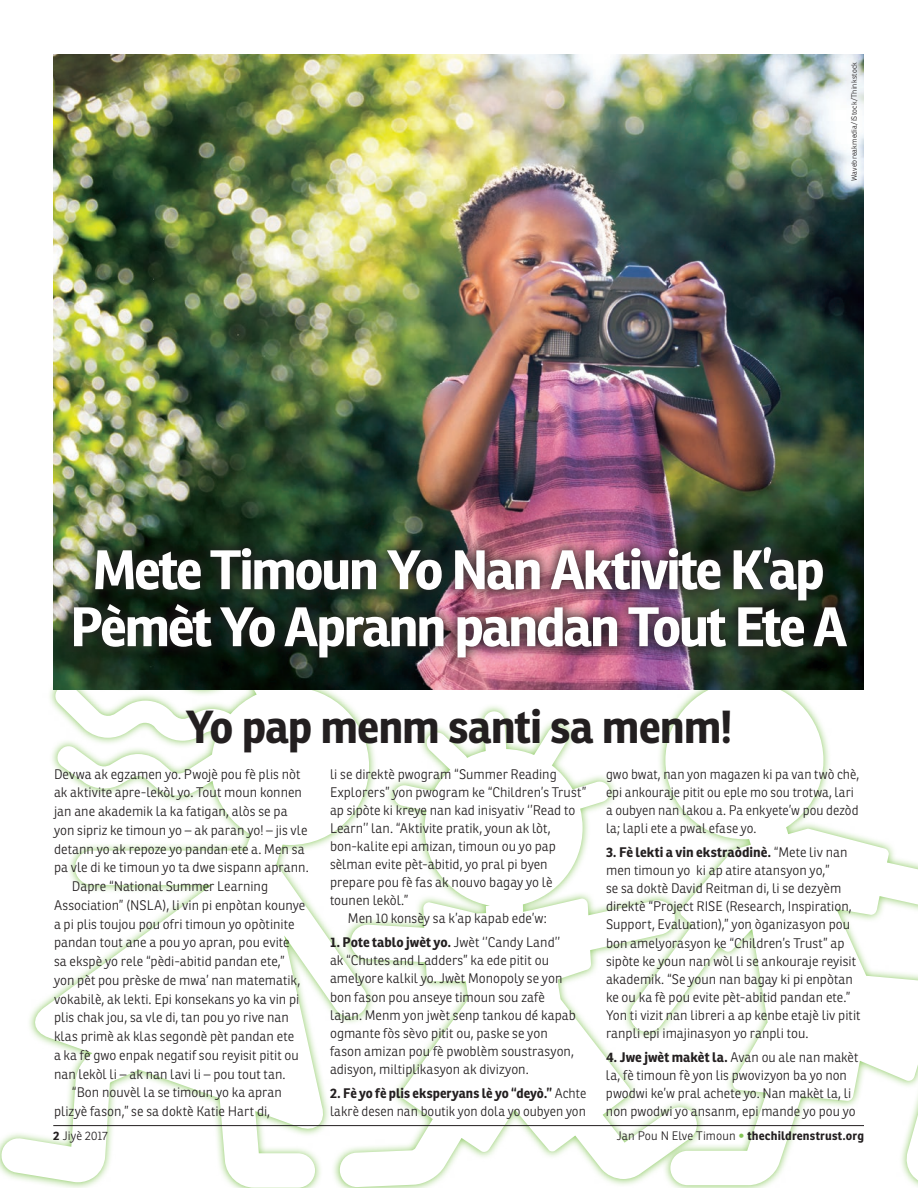
<style>
.page{position:relative;width:918px;height:1188px;background:#fff}
.page>*{position:absolute;margin:0;border:0;box-sizing:border-box;transform-origin:0 0}
.t1{font:700 54px/57px "Ronnia";letter-spacing:-.045em;color:#fff;text-align:center}
.t2{font:700 45px "Ronnia";letter-spacing:-.025em;color:#231f20}
.t3{font:300 13.5px/18.1px "Ronnia";color:#231f20}
.t4{font:700 12px "Ronnia";letter-spacing:.01em;color:#231f20}
.t5{font:300 12px "Ronnia";color:#231f20}
.t6{font:300 7.5px "Ronnia";letter-spacing:.015em;color:#231f20}
.s1{font-weight:700}
.s2{font-weight:300}
.s3{font-family:"VAG Rounded";font-weight:300;color:#83c555}
</style>
<div class="page">
<svg style="left:378px;top:711px;width:244px;height:476px"></svg>
<svg style="left:628px;top:690px;width:290px;height:498px"></svg>
<svg style="left:0;top:687px;width:370px;height:501px"></svg>
<img style="left:53px;top:54px;width:811px;height:636px">
<div style="left:61px;top:534px;width:799px;height:137px;background:#231f20;opacity:.85"></div>
<hr style="left:53px;top:1125px;width:811px;height:1px;background:#231f20">
<p class="t6" style="left:849px;top:181px;width:120px;rotate:-90deg">Wavebreakmedia/iStock/Thinkstock</p>
<h1 class="t1" style="left:70px;top:541px;width:779px">Mete Timoun Yo Nan Aktivite K’ap<br>Pèmèt Yo Aprann pandan Tout Ete A</h1>
<h2 class="t2" style="left:186px;top:698px;width:548px">Yo pap menm santi sa menm!</h2>
<p class="t3" style="left:54px;top:765px;width:248px">Devwa ak egzamen yo. Pwojè pou fè plis nòt</p>
<p class="t3" style="left:54px;top:783px;width:250px">ak aktivite apre-lekòl yo. Tout moun konnen</p>
<p class="t3" style="left:54px;top:802px;width:235px">jan ane akademik la ka fatigan, alòs se pa</p>
<p class="t3" style="left:54px;top:821px;width:255px">yon sipriz ke timoun yo – ak paran yo! – jis vle</p>
<p class="t3" style="left:54px;top:840px;width:252px">detann yo ak repoze yo pandan ete a. Men sa</p>
<p class="t3" style="left:54px;top:858px;width:256px">pa vle di ke timoun yo ta dwe sispann aprann.</p>
<p class="t3" style="left:72px;top:877px;width:198px">Dapre “National Summer Learning</p>
<p class="t3" style="left:54px;top:896px;width:253px">Association” (NSLA), li vin pi enpòtan kounye</p>
<p class="t3" style="left:54px;top:915px;width:242px">a pi plis toujou pou ofri timoun yo opòtinite</p>
<p class="t3" style="left:54px;top:933px;width:237px">pandan tout ane a pou yo apran, pou evite</p>
<p class="t3" style="left:54px;top:952px;width:232px">sa ekspè yo rele “pèdi-abitid pandan ete,”</p>
<p class="t3" style="left:54px;top:971px;width:248px">yon pèt pou prèske de mwa’ nan matematik,</p>
<p class="t3" style="left:54px;top:990px;width:247px">vokabilè, ak lekti. Epi konsekans yo ka vin pi</p>
<p class="t3" style="left:54px;top:1008px;width:237px">plis chak jou, sa vle di, tan pou yo rive nan</p>
<p class="t3" style="left:54px;top:1027px;width:242px">klas primè ak klas segondè pèt pandan ete</p>
<p class="t3" style="left:54px;top:1046px;width:246px">a ka fè gwo enpak negatif sou reyisit pitit ou</p>
<p class="t3" style="left:54px;top:1065px;width:233px">nan lekòl li – ak nan lavi li – pou tout tan.</p>
<p class="t3" style="left:72px;top:1083px;width:211px">“Bon nouvèl la se timoun yo ka apran</p>
<p class="t3" style="left:54px;top:1102px;width:218px">plizyè fason,” se sa doktè Katie Hart di,</p>
<p class="t3" style="left:330px;top:765px;width:228px">li se direktè pwogram “Summer Reading</p>
<p class="t3" style="left:330px;top:783px;width:258px">Explorers” yon pwogram ke “Children’s Trust”</p>
<p class="t3" style="left:330px;top:801px;width:247px">ap sipòte ki kreye nan kad inisyativ ‘’Read to</p>
<p class="t3" style="left:330px;top:819px;width:222px">Learn’’ lan. “Aktivite pratik, youn ak lòt,</p>
<p class="t3" style="left:330px;top:837px;width:227px">bon-kalite epi amizan, timoun ou yo pap</p>
<p class="t3" style="left:330px;top:855px;width:219px">sèlman evite pèt-abitid, yo pral pi byen</p>
<p class="t3" style="left:330px;top:873px;width:224px">prepare pou fè fas ak nouvo bagay yo lè</p>
<p class="t3" style="left:330px;top:891px;width:80px">tounen lekòl.”</p>
<p class="t3" style="left:348px;top:909px;width:200px">Men 10 konsèy sa k’ap kapab ede’w:</p>
<p class="t3" style="left:330px;top:933px;width:247px"><span class="s1">1. Pote tablo jwèt yo.</span> Jwèt ‘’Candy Land’’ ak “Chutes and Ladders” ka ede pitit ou amelyore kalkil yo. Jwèt Monopoly se yon bon fason pou anseye timoun sou zafè lajan. Menm yon jwèt senp tankou dé kapab ogmante fòs sèvo pitit ou, paske se yon fason amizan pou fè pwoblèm soustrasyon, adisyon, miltiplikasyon ak divizyon.</p>
<p class="t3" style="left:330px;top:1084px;width:258px"><span class="s1">2. Fè yo fè plis eksperyans lè yo “deyò.”</span> Achte lakrè desen nan boutik yon dola yo oubyen yon</p>
<p class="t3" style="left:606px;top:765px;width:255px">gwo bwat, nan yon magazen ki pa van twò chè, epi ankouraje pitit ou eple mo sou trotwa, lari a oubyen nan lakou a. Pa enkyete’w pou dezòd la; lapli ete a pwal efase yo.</p>
<p class="t3" style="left:606px;top:843px;width:256px"><span class="s1">3. Fè lekti a vin ekstraòdinè.</span> “Mete liv nan men timoun yo ki ap atire atansyon yo,”<br>se sa doktè David Reitman di, li se dezyèm direktè “Project RISE (Research, Inspiration, Support, Evaluation),” yon òganizasyon pou bon amelyorasyon ke “Children’s Trust” ap sipòte ke youn nan wòl li se ankouraje reyisit akademik. “Se youn nan bagay ki pi enpòtan ke ou ka fè pou evite pèt-abitid pandan ete.” Yon ti vizit nan libreri a ap kenbe etajè liv pitit ranpli epi imajinasyon yo ranpli tou.</p>
<p class="t3" style="left:606px;top:1048px;width:254px"><span class="s1">4. Jwe jwèt makèt la.</span> Avan ou ale nan makèt la, fè timoun fè yon lis pwovizyon ba yo non pwodwi ke’w pral achete yo. Nan makèt la, li non pwodwi yo ansanm, epi mande yo pou yo</p>
<p class="t5" style="left:53px;top:1128px;width:56px"><span class="s1">2</span> Jiyè 2017</p>
<p class="t4" style="left:617px;top:1128px;width:249px"><span class="s2">Jan Pou N Elve Timoun</span> <span class="s3">•</span> thechildrenstrust.org</p>
</div>
